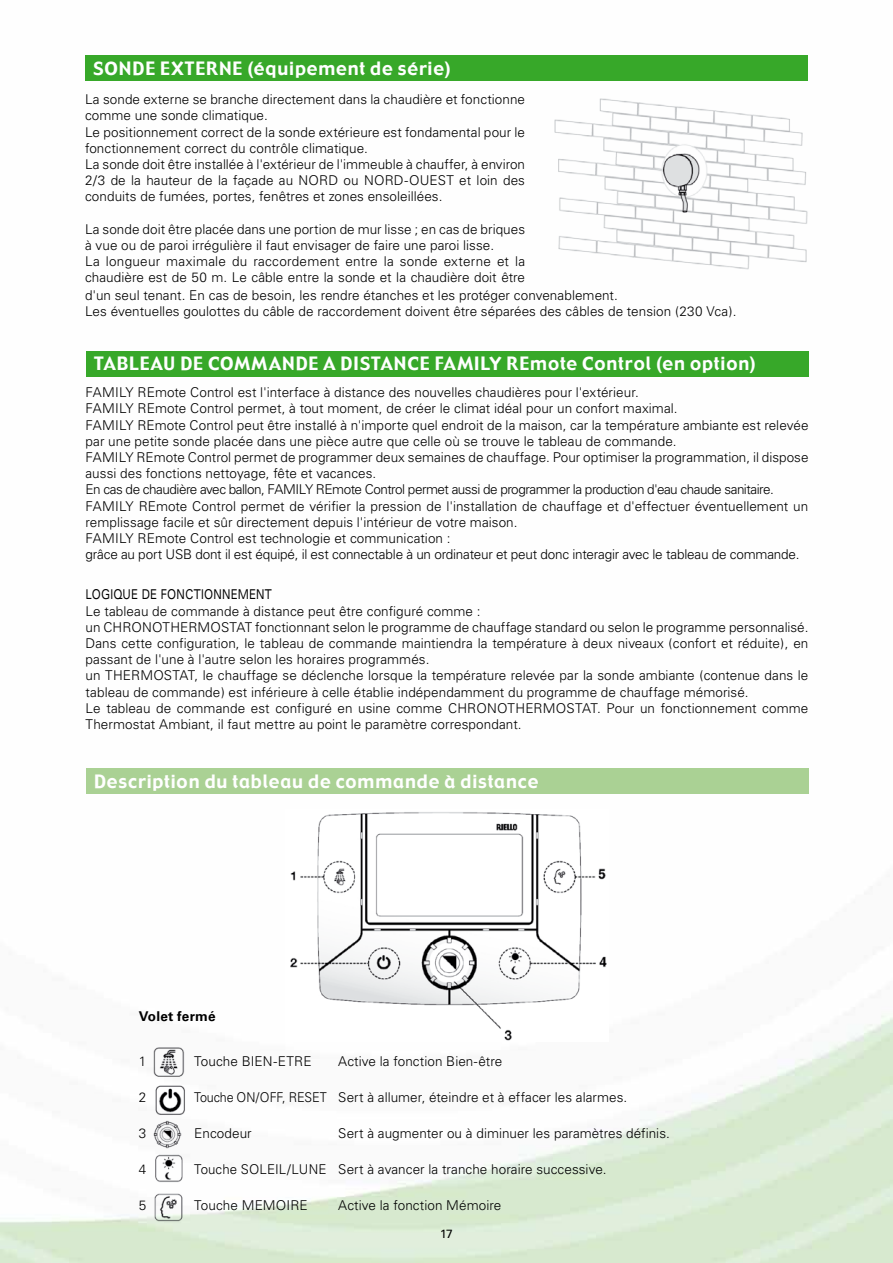
<style>
.page{position:relative;width:893px;height:1263px;background:#fff}
.page>*{position:absolute;margin:0;border:0;box-sizing:border-box;transform-origin:0 0}
.t1{font:18px "Gadget";letter-spacing:.05em;color:#fff}
.t2{font:300 13.5px/16.2px "Univers";letter-spacing:.005em;color:#000}
.t3{font:300 13.5px "Univers";letter-spacing:.005em;color:#000;scale:.93 1}
.t4{font:expanded 13.5px "Univers";letter-spacing:.025em;color:#000;scale:.7 1}
.t5{font:700 13.5px "Univers";letter-spacing:.015em;color:#000}
.t6{font:12px "Univers";color:#000}
</style>
<div class="page">
<img style="left:0;top:98px;width:893px;height:1165px">
<div style="left:86px;top:351px;width:722px;height:25px;background:#37a829"></div>
<div style="left:86px;top:768px;width:722px;height:25px;background:#aad194"></div>
<img style="left:286px;top:809px;width:322px;height:233px">
<img style="left:151px;top:1045px;width:36px;height:179px">
<div style="left:85px;top:55px;width:723px;height:26px;background:#37a829"></div>
<img style="left:535px;top:99px;width:280px;height:185px">
<h1 class="t1" style="left:94px;top:57px;width:104px">SONDE EXTER</h1>
<h1 class="t1" style="left:219px;top:57px;width:233px">NE (équipement de série)</h1>
<p class="t2" style="left:85px;top:91px;width:442px">La sonde externe se branche directement dans la chaudière et fonctionne comme une sonde climatique.<br>Le positionnement correct de la sonde extérieure est fondamental pour le fonctionnement correct du contrôle climatique.<br>La sonde doit être installée à l'extérieur de l'immeuble à chauffer, à environ 2/3 de la hauteur de la façade au NORD ou NORD-OUEST et loin des conduits de fumées, portes, fenêtres et zones ensoleillées.</p>
<p class="t2" style="left:85px;top:221px;width:653px">La sonde doit être placée dans une portion de mur lisse ; en cas de briques<br>à vue ou de paroi irrégulière il faut envisager de faire une paroi lisse.<br>La longueur maximale du raccordement entre la sonde externe et la<br>chaudière est de 50 m. Le câble entre la sonde et la chaudière doit être<br>d'un seul tenant. En cas de besoin, les rendre étanches et les protéger convenablement.<br>Les éventuelles goulottes du câble de raccordement doivent être séparées des câbles de tension (230 Vca).</p>
<h1 class="t1" style="left:94px;top:352px;width:48px">TABLEAU</h1>
<h1 class="t1" style="left:180px;top:352px;width:44px">DE COMMA</h1>
<h1 class="t1" style="left:282px;top:352px;width:70px">NDE ADISTA</h1>
<h1 class="t1" style="left:394px;top:352px;width:63px">NCE FAMILY</h1>
<h1 class="t1" style="left:507px;top:352px;width:251px">REmote Control (en option)</h1>
<p class="t2" style="left:86px;top:384px;width:555px">FAMILY REmote Control est l'interface à distance des nouvelles chaudières pour l'extérieur.<br>Family</p>
<p class="t2" style="left:86px;top:401px;width:724px;text-indent:52px">REmote Control permet, à tout moment, de créer le climat idéal pour un confort maximal.<br>FAMILY REmote Control peut être installé à n'importe quel endroit de la maison, car la température ambiante est relevée par une petite sonde placée dans une pièce autre que celle où se trouve le tableau de commande.<br>FAMILY REmote Control permet de programmer deux semaines de chauffage. Pour optimiser la programmation, il dispose aussi des fonctions nettoyage, fête et vacances.<br>En cas de chaudière avec ballon, FAMILY REmote Control permet aussi de programmer la production d'eau chaude sanitaire.<br>FAMILY REmote Control permet de vérifier la pression de l'installation de chauffage et d'effectuer éventuellement un remplissage facile et sûr directement depuis l'intérieur de votre maison.<br>FAMILY REmote Control est technologie et communication :<br>grâce au port USB dont il est équipé, il est connectable à un ordinateur et peut donc interagir avec le tableau de commande.</p>
<p class="t4" style="left:86px;top:587px;width:268px">LOGIQUE DE FONCTIONNEMENT</p>
<p class="t2" style="left:86px;top:603px;width:724px">Le tableau de commande à distance peut être configuré comme :<br>un CHRONOTHERMOSTAT fonctionnant selon le programme de chauffage standard ou selon le programme personnalisé.<br>Dans cette configuration, le tableau de commande maintiendra la température à deux niveaux (confort et réduite), en passant de l'une à l'autre selon les horaires programmés.<br>un THERMOSTAT, le chauffage se déclenche lorsque la température relevée par la sonde ambiante (contenue dans le tableau de commande) est inférieure à celle établie indépendamment du programme de chauffage mémorisé.<br>Le tableau de commande est configuré en usine comme CHRONOTHERMOSTAT. Pour un fonctionnement comme Thermostat Ambiant, il faut mettre au point le paramètre correspondant.</p>
<h1 class="t1" style="left:94px;top:769px;width:446px">Description du tableau de commande à distance</h1>
<p class="t5" style="left:139px;top:1008px;width:78px">Volet fermé</p>
<p class="t2" style="left:139px;top:1053px;width:9px">1</p>
<p class="t2" style="left:194px;top:1053px;width:119px">Touche BIEN-ETRE</p>
<p class="t2" style="left:338px;top:1053px;width:165px">Active la fonction Bien-être</p>
<p class="t2" style="left:139px;top:1089px;width:9px">2</p>
<p class="t3" style="left:194px;top:1089px;width:467px">Touche ON/OFF, RESET Sert à allumer, éteindre et à effacer les alarmes.</p>
<p class="t2" style="left:139px;top:1125px;width:9px">3</p>
<p class="t2" style="left:194px;top:1125px;width:59px">Encodeur</p>
<p class="t2" style="left:338px;top:1125px;width:333px">Sert à augmenter ou à diminuer les paramètres définis.</p>
<p class="t2" style="left:139px;top:1161px;width:9px">4</p>
<p class="t2" style="left:194px;top:1161px;width:414px">Touche SOLEIL/LUNE Sert à avancer la tranche horaire successive.</p>
<p class="t2" style="left:139px;top:1197px;width:9px">5</p>
<p class="t2" style="left:194px;top:1197px;width:115px">Touche MEMOIRE</p>
<p class="t2" style="left:338px;top:1197px;width:165px">Active la fonction Mémoire</p>
<p class="t6" style="left:440px;top:1226px;width:14px">17</p>
</div>
